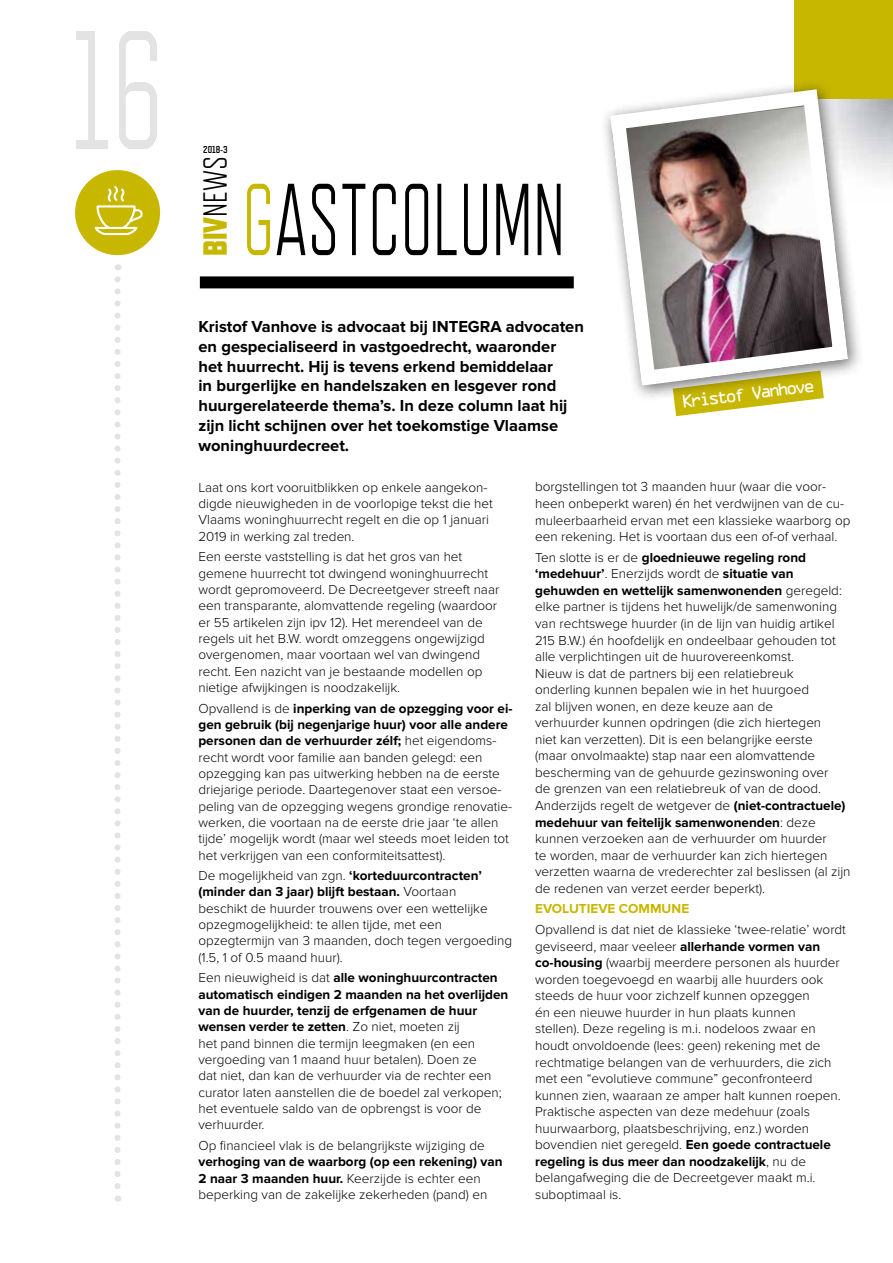
<style>
.page{position:relative;width:893px;height:1263px;background:#fff}
.page>*{position:absolute;margin:0;border:0;box-sizing:border-box;transform-origin:0 0}
.t1{font:300 168px "Refrigerator Deluxe";color:#e3e3e3;scale:.75 1}
.t2{font:300 102px "Refrigerator Deluxe";color:#000;scale:.75 1}
.t3{font:300 33.45px "Refrigerator Deluxe";color:#000}
.t4{font:16.8px "OCRA Std";color:#fff}
.t5{font:700 16.5px/19.8px "Proxima Nova";color:#000}
.t6{font:300 13.5px/16.5px "Proxima Nova";color:#000}
.t7{font:700 13.5px "Proxima Nova";color:#c8b700}
.t8{font:700 10.05px "Refrigerator Deluxe";color:#000}
.s1{font-weight:800;color:#c8b700}
.s2{color:#c8b700}
.s3{font-weight:700}
</style>
<div class="page">
<div style="left:794px;top:0;width:99px;height:99px;background:#c8b700"></div>
<svg style="left:115px;top:279px;width:6px;height:923px"></svg>
<div style="left:75px;top:170px;width:85px;height:85px;background:#c8b700;border-radius:50%"></div>
<svg style="left:94px;top:186px;width:49px;height:50px"></svg>
<svg style="left:674px;top:402px;width:118px;height:14px"></svg>
<div style="left:599px;top:79px;width:265px;height:323px;background:#000;opacity:.57"></div>
<img style="left:602px;top:81px;width:254px;height:313px">
<div style="left:200px;top:276px;width:374px;height:12px;background:#000"></div>
<h1 class="t1" style="left:72px;top:-7px;width:124px">16</h1>
<p class="t8" style="left:203px;top:143px;width:26px">2018-3</p>
<h3 class="t3" style="left:196px;top:256px;width:101px;rotate:-90deg"><span class="s1">BIV</span>NEWS</h3>
<h2 class="t2" style="left:242px;top:161px;width:432px"><span class="s2">G</span>ASTCOLUMN</h2>
<p class="t5" style="left:198px;top:317px;width:387px">Kristof Vanhove is advocaat bij INTEGRA advocaten en gespecialiseerd in vastgoedrecht, waaronder het huurrecht. Hij is tevens erkend bemiddelaar<br>in burgerlijke en handelszaken en lesgever rond huurgerelateerde thema’s. In deze column laat hij zijn licht schijnen over het toekomstige Vlaamse woninghuurdecreet.</p>
<p class="t4" style="left:681px;top:394px;width:136px;rotate:-7deg">Kristof Vanhove</p>
<p class="t6" style="left:198px;top:479px;width:296px">Laat ons kort vooruitblikken op enkele aangekon&shy;digde nieuwigheden in de voorlopige tekst die het Vlaams woninghuurrecht regelt en die op 1 januari 2019 in werking zal treden.</p>
<p class="t6" style="left:198px;top:549px;width:302px">Een eerste vaststelling is dat het gros van het gemene huurrecht tot dwingend woninghuurrecht wordt gepromoveerd. De Decreetgever streeft naar een transparante, alomvattende regeling (waardoor er 55 artikelen zijn ipv 12). Het merendeel van de regels uit het B.W. wordt omzeggens ongewijzigd overgenomen, maar voortaan wel van dwingend recht. Een nazicht van je bestaande modellen op nietige afwijkingen is noodzakelijk.</p>
<p class="t6" style="left:198px;top:700px;width:316px">Opvallend is de <span class="s3">inperking van de opzegging voor ei&shy;gen gebruik (bij negenjarige huur) voor alle andere personen dan de verhuurder zélf;</span> het eigendoms&shy;recht wordt voor familie aan banden gelegd: een opzegging kan pas uitwerking hebben na de eerste driejarige periode. Daartegenover staat een versoe&shy;peling van de opzegging wegens grondige renovatie&shy;werken, die voortaan na de eerste drie jaar ‘te allen tijde’ mogelijk wordt (maar wel steeds moet leiden tot het verkrijgen van een conformiteitsattest).</p>
<p class="t6" style="left:198px;top:868px;width:315px">De mogelijkheid van zgn. <span class="s3">‘korteduurcontracten’ (minder dan 3 jaar) blijft bestaan.</span> Voortaan<br>beschikt de huurder trouwens over een wettelijke opzegmogelijkheid: te allen tijde, met een opzegtermijn van 3 maanden, doch tegen vergoeding (1.5, 1 of 0.5 maand huur).</p>
<p class="t6" style="left:198px;top:970px;width:311px">Een nieuwigheid is dat <span class="s3">alle woninghuurcontracten automatisch eindigen 2 maanden na het overlijden van de huurder, tenzij de erfgenamen de huur wensen verder te zetten</span>. Zo niet, moeten zij<br>het pand binnen die termijn leegmaken (en een vergoeding van 1 maand huur betalen). Doen ze<br>dat niet, dan kan de verhuurder via de rechter een curator laten aanstellen die de boedel zal verkopen; het eventuele saldo van de opbrengst is voor de verhuurder.</p>
<p class="t6" style="left:198px;top:1137px;width:288px">Op financieel vlak is de belangrijkste wijziging de</p>
<p class="t6" style="left:198px;top:1154px;width:306px"><span class="s3">verhoging van de waarborg (op een rekening) van<br>2 naar 3 maanden huur.</span> Keerzijde is echter een beperking van de zakelijke zekerheden (pand) en</p>
<p class="t6" style="left:535px;top:479px;width:317px">borgstellingen tot 3 maanden huur (waar die voor&shy;heen onbeperkt waren) én het verdwijnen van de cu&shy;muleerbaarheid ervan met een klassieke waarborg op een rekening. Het is voortaan dus een of-of verhaal.</p>
<p class="t6" style="left:535px;top:549px;width:317px">Ten slotte is er de <span class="s3">gloednieuwe regeling rond ‘medehuur’</span>. Enerzijds wordt de <span class="s3">situatie van gehuwden en wettelijk samenwonenden</span> geregeld: elke partner is tijdens het huwelijk/de samenwoning van rechtswege huurder (in de lijn van huidig artikel 215 B.W.) én hoofdelijk en ondeelbaar gehouden tot alle verplichtingen uit de huurovereenkomst.<br>Nieuw is dat de partners bij een relatiebreuk onderling kunnen bepalen wie in het huurgoed<br>zal blijven wonen, en deze keuze aan de<br>verhuurder kunnen opdringen (die zich hiertegen<br>niet kan verzetten). Dit is een belangrijke eerste<br>(maar onvolmaakte) stap naar een alomvattende bescherming van de gehuurde gezinswoning over<br>de grenzen van een relatiebreuk of van de dood.<br>Anderzijds regelt de wetgever de <span class="s3">(niet-contractuele) medehuur van feitelijk samenwonenden</span>: deze kunnen verzoeken aan de verhuurder om huurder<br>te worden, maar de verhuurder kan zich hiertegen verzetten waarna de vrederechter zal beslissen (al zijn de redenen van verzet eerder beperkt).</p>
<p class="t7" style="left:535px;top:901px;width:156px">EVOLUTIEVE COMMUNE</p>
<p class="t6" style="left:535px;top:922px;width:312px">Opvallend is dat niet de klassieke ‘twee-relatie’ wordt geviseerd, maar veeleer <span class="s3">allerhande vormen van co-housing</span> (waarbij meerdere personen als huurder worden toegevoegd en waarbij alle huurders ook steeds de huur voor zichzelf kunnen opzeggen<br>én een nieuwe huurder in hun plaats kunnen<br>stellen). Deze regeling is m.i. nodeloos zwaar en houdt onvoldoende (lees: geen) rekening met de rechtmatige belangen van de verhuurders, die zich met een “evolutieve commune” geconfronteerd kunnen zien, waaraan ze amper halt kunnen roepen.<br>Praktische aspecten van deze medehuur (zoals huurwaarborg, plaatsbeschrijving, enz.) worden bovendien niet geregeld. <span class="s3">Een goede contractuele regeling is dus meer dan noodzakelijk</span>, nu de belangafweging die de Decreetgever maakt m.i. suboptimaal is.</p>
</div>
